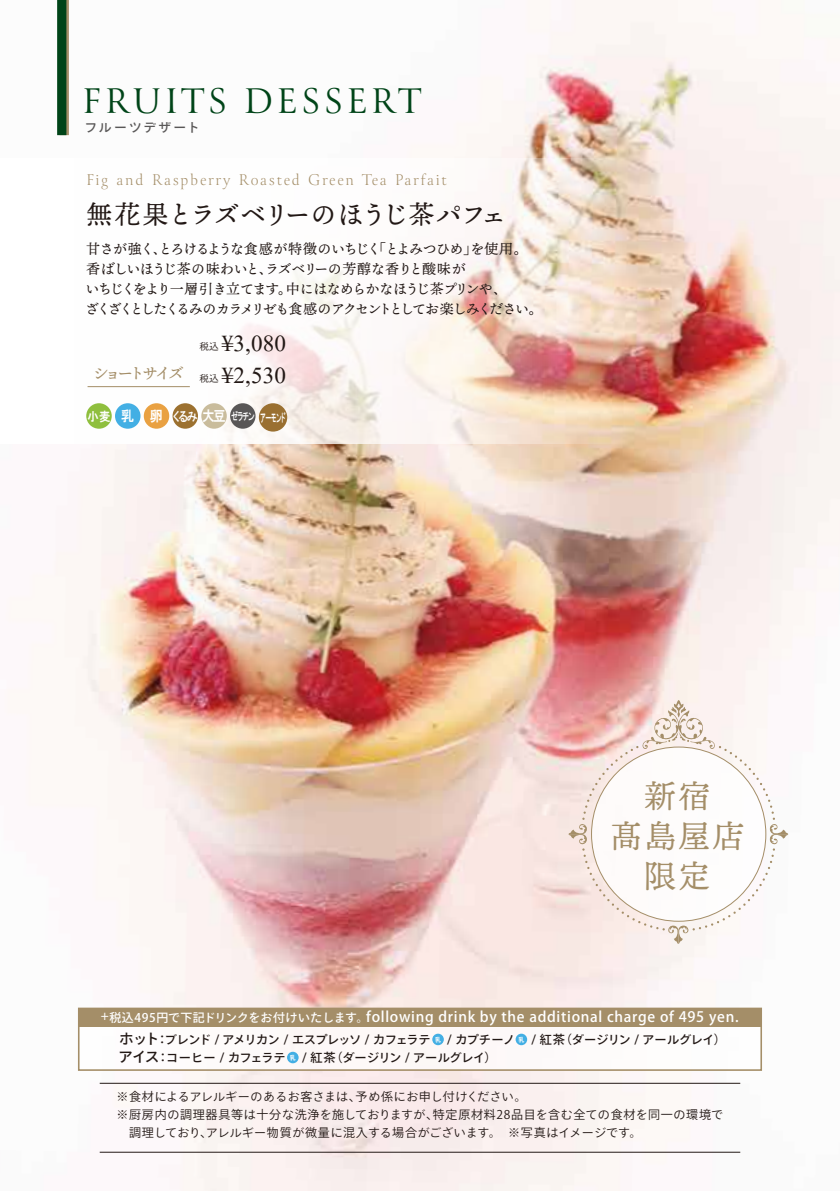
<style>
.page{position:relative;width:840px;height:1191px;background:#fff}
.page>*{position:absolute;margin:0;border:0;box-sizing:border-box;transform-origin:0 0}
.t1{font:39.8px "Canto";letter-spacing:.08em;color:#004418}
.t2{font:32px/40px "Ten Mincho Text";letter-spacing:.07em;color:#a48e68;text-align:center}
.t3{font:28.6px "Aparajita";letter-spacing:.005em;color:#221815}
.t4{font:26px "Ten Mincho Text";letter-spacing:-.04em;color:#221815}
.t5{font:300 17.6px "Canto";letter-spacing:.1em;color:#a48e68}
.t6{font:16px "Ten Mincho Text";letter-spacing:-.2em;color:#a48e68}
.t7{font:500 14.4px "Ryo Gothic Plus N";letter-spacing:.05em;color:#fff}
.t8{font:14px/20px "Ten Mincho Text";letter-spacing:-.075em;color:#221815}
.t9{font:500 12.8px "Ryo Gothic Plus N";letter-spacing:.16em;color:#595757}
.t10{font:12.6px "HGP Gothic E";color:#fff;scale:.9 1}
.t11{font:500 12.2px/17.8px "Ryo Gothic Plus N";letter-spacing:-.03em;color:#221815}
.t12{font:12px/18px "Ryo Gothic Plus N";letter-spacing:.04em;color:#221815}
.t13{font:9.6px "Ten Mincho Text";color:#221815}
.t14{font:6.6px "HGP Gothic E";color:#fff;scale:.9 1}
.s1{font-size:14.4px}
.s2{font-size:10.8px}
.s3{font-size:12px}
.s4{font-size:14.6px}
</style>
<div class="page">
<img style="left:56px;top:0;width:783px;height:1191px">
<svg style="left:56px;top:158px;width:568px;height:285px"></svg>
<svg style="left:66px;top:0;width:3px;height:135px"></svg>
<div style="left:57px;top:0;width:9px;height:135px;background:#004418"></div>
<hr style="left:87px;top:386px;width:103px;height:1px;background:#a48e68">
<div style="left:79px;top:1008px;width:681px;height:62px;background:#fff"></div>
<div style="left:78px;top:1007px;width:683px;height:63px;border:2px solid #a48e68"></div>
<div style="left:79px;top:1008px;width:681px;height:18px;background:#a48e68"></div>
<div style="left:432px;top:1033px;width:11px;height:12px;background:#43afe4;border-radius:50%"></div>
<div style="left:515px;top:1033px;width:12px;height:12px;background:#43afe4;border-radius:50%"></div>
<div style="left:287px;top:1051px;width:11px;height:12px;background:#43afe4;border-radius:50%"></div>
<svg style="left:568px;top:700px;width:219px;height:244px"></svg>
<div style="left:259px;top:403px;width:28px;height:28px;background:#9a7031;border-radius:50%"></div>
<div style="left:115px;top:403px;width:25px;height:26px;background:#43afe4;border-radius:50%"></div>
<div style="left:86px;top:403px;width:26px;height:26px;background:#8fbf3e;border-radius:50%"></div>
<div style="left:144px;top:403px;width:25px;height:26px;background:#e9a142;border-radius:50%"></div>
<div style="left:172px;top:403px;width:26px;height:26px;background:#9c7130;border-radius:50%"></div>
<div style="left:201px;top:403px;width:26px;height:26px;background:#c9bc9c;border-radius:50%"></div>
<div style="left:230px;top:403px;width:25px;height:26px;background:#595757;border-radius:50%"></div>
<hr style="left:100px;top:1151px;width:639px;height:1px;background:#221815">
<hr style="left:100px;top:1083px;width:639px;height:1px;background:#221815">
<h1 class="t1" style="left:82px;top:76px;width:340px">FRUITS DESSERT</h1>
<p class="t9" style="left:84px;top:120px;width:117px">フルーツデザート</p>
<p class="t5" style="left:86px;top:168px;width:362px">Fig and Raspberry Roasted Green Tea Parfait</p>
<h3 class="t4" style="left:86px;top:199px;width:422px">無花果とラズベリーのほうじ茶パフェ</h3>
<p class="t8" style="left:85px;top:239px;width:459px">甘さが強く、とろけるような食感が特徴のいちじく「とよみつひめ」を使用。香ばしいほうじ茶の味わいと、ラズベリーの芳醇な香りと酸味が<br>いちじくをより一層引き立てます。中にはなめらかなほうじ茶プリンや、<br>ざくざくとしたくるみのカラメリゼも食感のアクセントとしてお楽しみください。</p>
<p class="t13" style="left:199px;top:341px;width:21px">税込</p>
<h3 class="t3" style="left:222px;top:329px;width:66px">¥3,080</h3>
<p class="t6" style="left:93px;top:364px;width:127px">ショートサイズ <sub>税込</sub></p>
<h3 class="t3" style="left:222px;top:361px;width:66px">¥2,530</h3>
<p class="t10" style="left:87px;top:410px;width:222px">小麦 <span class="s1">乳 卵</span> くるみ<span class="s1">大豆</span> <span class="s2">ゼラチン</span> <sub>アーモンド</sub></p>
<h2 class="t2" style="left:609px;top:777px;width:136px">新宿<br>髙島屋店限定</h2>
<p class="t7" style="left:101px;top:1007px;width:639px"><span class="s3">+税込495円で下記ドリンクをお付けいたします。</span>following drink by the additional charge of 495 yen.</p>
<p class="t11" style="left:118px;top:1031px;width:609px"><span class="s4">ホット</span>：ブレンド / アメリカン / エスプレッソ / カフェラテ 　/ カプチーノ 　/ 紅茶（ダージリン / アールグレイ）<span class="s4">アイス</span>：コーヒー / カフェラテ　 / 紅茶（ダージリン / アールグレイ）</p>
<p class="t14" style="left:435px;top:1036px;width:8px">乳</p>
<p class="t14" style="left:518px;top:1036px;width:8px">乳</p>
<p class="t14" style="left:290px;top:1054px;width:8px">乳</p>
<p class="t12" style="left:116px;top:1088px;width:607px">※食材によるアレルギーのあるお客さまは、予め係にお申し付けください。<br>※厨房内の調理器具等は十分な洗浄を施しておりますが、特定原材料28品目を含む全ての食材を同一の環境で　調理しており、アレルギー物質が微量に混入する場合がございます。　※写真はイメージです。</p>
</div>
